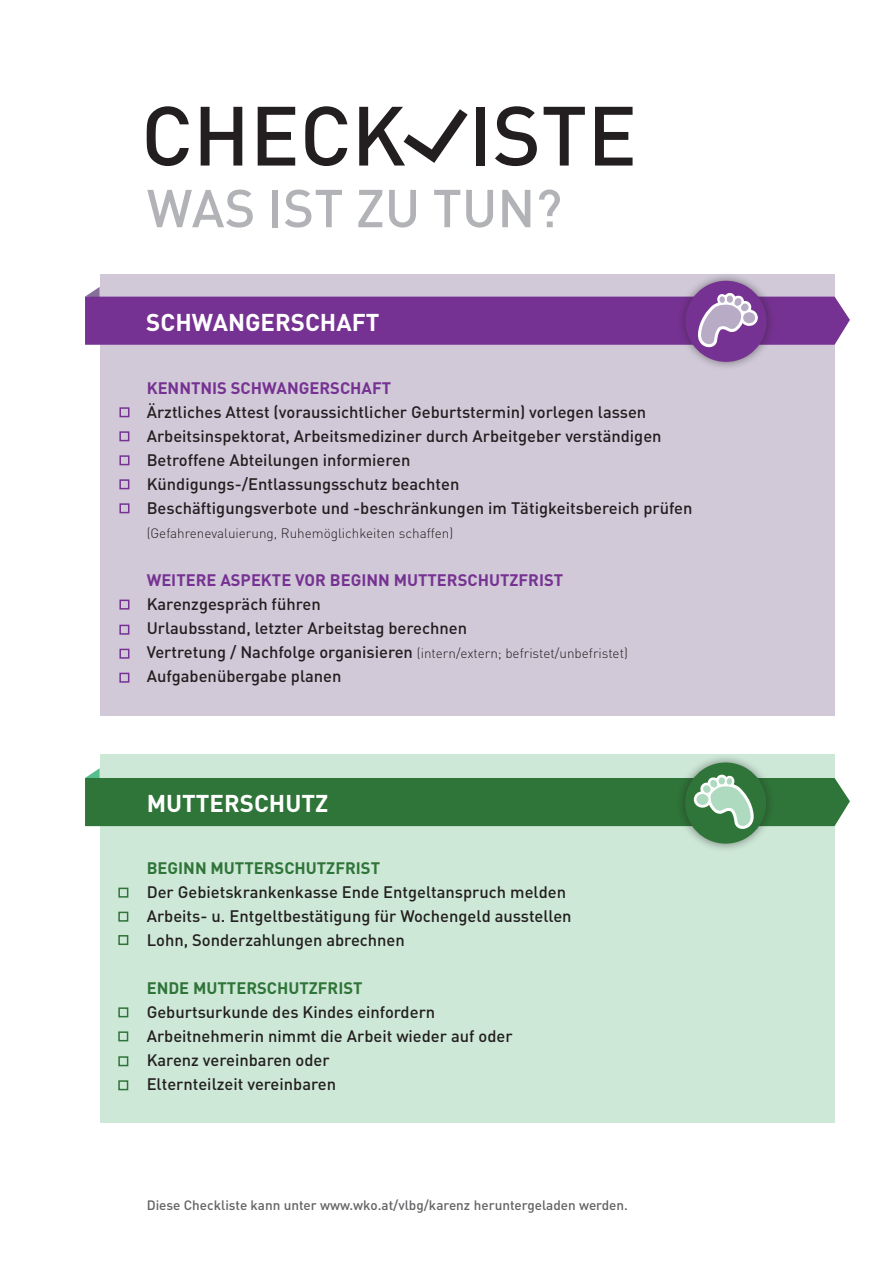
<style>
.page{position:relative;width:893px;height:1263px;background:#fff}
.page>*{position:absolute;margin:0;border:0;box-sizing:border-box;transform-origin:0 0}
.Titel{font:500 52.5px "DIN";color:#b2b3b7}
.IV_-_1__Ebene{font:700 24px "DIN";color:#fff}
.Fließtext{font:500 16.5px "DIN";color:#231f20}
.Zwischenüberschrift{font:700 16.5px "DIN";color:#763292}
.Zwischenüberschrift-2{font:700 16.5px "DIN";color:#2f7438}
.Fließtext-2{font:300 13.5px "DIN";color:#231f20}
.Fließtext-3{font:500 13.5px "DIN";color:#636366}
.s1{font-weight:500;font-size:16.5px}
</style>
<div class="page">
<div style="left:100px;top:754px;width:734px;height:368px;background:#cde8d7"></div>
<div style="left:118px;top:1056px;width:10px;height:10px;border:2px solid #2f7438"></div>
<div style="left:118px;top:1080px;width:10px;height:10px;border:2px solid #2f7438"></div>
<div style="left:118px;top:888px;width:10px;height:10px;border:2px solid #2f7438"></div>
<div style="left:118px;top:1007px;width:10px;height:10px;border:2px solid #2f7438"></div>
<div style="left:118px;top:1031px;width:10px;height:10px;border:2px solid #2f7438"></div>
<div style="left:118px;top:912px;width:10px;height:10px;border:2px solid #2f7438"></div>
<div style="left:118px;top:935px;width:10px;height:10px;border:2px solid #2f7438"></div>
<div style="left:100px;top:274px;width:734px;height:441px;background:#d1c9d8"></div>
<div style="left:119px;top:600px;width:10px;height:10px;border:2px solid #763292"></div>
<div style="left:119px;top:625px;width:10px;height:10px;border:2px solid #763292"></div>
<div style="left:119px;top:649px;width:10px;height:10px;border:2px solid #763292"></div>
<div style="left:119px;top:673px;width:10px;height:10px;border:2px solid #763292"></div>
<div style="left:119px;top:407px;width:10px;height:10px;border:2px solid #763292"></div>
<div style="left:119px;top:431px;width:10px;height:10px;border:2px solid #763292"></div>
<div style="left:119px;top:455px;width:10px;height:10px;border:2px solid #763292"></div>
<div style="left:119px;top:479px;width:10px;height:10px;border:2px solid #763292"></div>
<div style="left:119px;top:503px;width:10px;height:10px;border:2px solid #763292"></div>
<svg style="left:147px;top:106px;width:42px;height:60px"></svg>
<svg style="left:201px;top:107px;width:41px;height:59px"></svg>
<svg style="left:258px;top:107px;width:37px;height:59px"></svg>
<svg style="left:305px;top:106px;width:42px;height:60px"></svg>
<svg style="left:359px;top:107px;width:109px;height:59px"></svg>
<div style="left:476px;top:107px;width:9px;height:59px;background:#231f20"></div>
<svg style="left:495px;top:106px;width:42px;height:60px"></svg>
<svg style="left:544px;top:107px;width:41px;height:59px"></svg>
<svg style="left:595px;top:107px;width:38px;height:59px"></svg>
<div style="left:676px;top:272px;width:100px;height:99px;background:#231f20;opacity:.5"></div>
<div style="left:685px;top:281px;width:82px;height:81px;background:#763292;border-radius:50%"></div>
<svg style="left:85px;top:287px;width:765px;height:62px"></svg>
<div style="left:676px;top:753px;width:99px;height:100px;background:#231f20;opacity:.5"></div>
<div style="left:685px;top:762px;width:81px;height:82px;background:#2f7438;border-radius:50%"></div>
<svg style="left:85px;top:768px;width:765px;height:63px"></svg>
<p class="Titel" style="left:147px;top:175px;width:417px">WAS IST ZU TUN?</p>
<p class="IV_-_1__Ebene" style="left:146px;top:306px;width:235px">SCHWANGERSCHAFT</p>
<p class="Zwischenüberschrift" style="left:147px;top:378px;width:246px">KENNTNIS SCHWANGERSCHAFT</p>
<p class="Fließtext" style="left:147px;top:402px;width:501px">Ärztliches Attest (voraussichtlicher Geburtstermin) vorlegen lassen</p>
<p class="Fließtext" style="left:147px;top:426px;width:516px">Arbeitsinspektorat, Arbeitsmediziner durch Arbeitgeber verständigen</p>
<p class="Fließtext" style="left:147px;top:450px;width:265px">Betroffene Abteilungen informieren</p>
<p class="Fließtext" style="left:147px;top:474px;width:314px">Kündigungs-/Entlassungsschutz beachten</p>
<p class="Fließtext" style="left:147px;top:498px;width:547px">Beschäftigungsverbote und -beschränkungen im Tätigkeitsbereich prüfen</p>
<p class="Fließtext-2" style="left:147px;top:525px;width:308px">(Gefahrenevaluierung, Ruhemöglichkeiten schaffen)</p>
<p class="Zwischenüberschrift" style="left:147px;top:570px;width:418px">WEITERE ASPEKTE VOR BEGINN MUTTERSCHUTZFRIST</p>
<p class="Fließtext" style="left:147px;top:594px;width:176px">Karenzgespräch führen</p>
<p class="Fließtext" style="left:147px;top:618px;width:322px">Urlaubsstand, letzter Arbeitstag berechnen</p>
<p class="Fließtext-2" style="left:147px;top:645px;width:483px"><span class="s1">Vertretung / Nachfolge organisieren</span> (intern/extern; befristet/unbefristet)</p>
<p class="Fließtext" style="left:147px;top:666px;width:196px">Aufgabenübergabe planen</p>
<p class="IV_-_1__Ebene" style="left:147px;top:788px;width:183px">MUTTERSCHUTZ</p>
<p class="Zwischenüberschrift-2" style="left:147px;top:858px;width:235px">BEGINN MUTTERSCHUTZFRIST</p>
<p class="Fließtext" style="left:147px;top:882px;width:421px">Der Gebietskrankenkasse Ende Entgeltanspruch melden</p>
<p class="Fließtext" style="left:147px;top:906px;width:426px">Arbeits- u. Entgeltbestätigung für Wochengeld ausstellen</p>
<p class="Fließtext" style="left:147px;top:930px;width:260px">Lohn, Sonderzahlungen abrechnen</p>
<p class="Zwischenüberschrift-2" style="left:147px;top:978px;width:217px">ENDE MUTTERSCHUTZFRIST</p>
<p class="Fließtext" style="left:147px;top:1002px;width:290px">Geburtsurkunde des Kindes einfordern</p>
<p class="Fließtext" style="left:147px;top:1026px;width:367px">Arbeitnehmerin nimmt die Arbeit wieder auf oder</p>
<p class="Fließtext" style="left:147px;top:1050px;width:185px">Karenz vereinbaren oder</p>
<p class="Fließtext" style="left:147px;top:1074px;width:191px">Elternteilzeit vereinbaren</p>
<p class="Fließtext-3" style="left:147px;top:1197px;width:483px">Diese Checkliste kann unter www.wko.at/vlbg/karenz heruntergeladen werden.</p>
</div>
